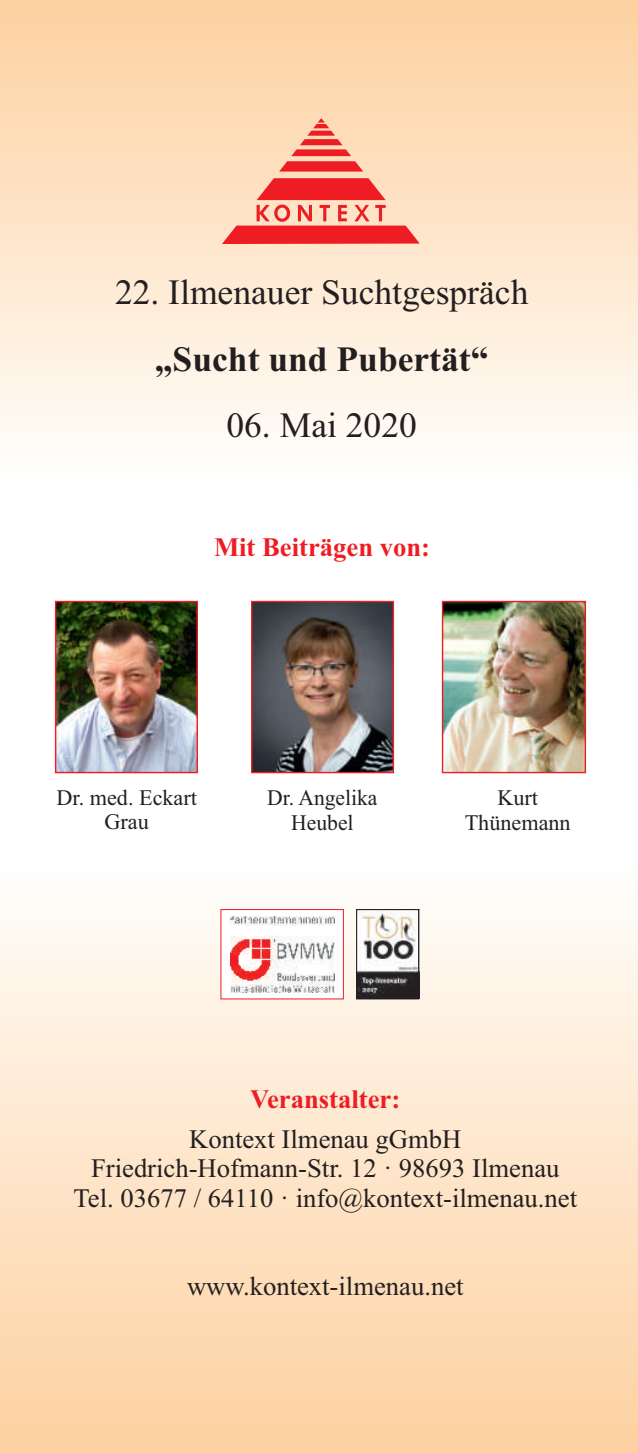
<style>
.page{position:relative;width:638px;height:1453px;background:#fff}
.page>*{position:absolute;margin:0;border:0;box-sizing:border-box;transform-origin:0 0}
.t1{font:35.5px "Times New Roman";color:#231f20}
.t2{font:700 35.5px "Times New Roman";color:#231f20}
.t3{font:26.75px/29.5px "Times New Roman";color:#231f20;text-align:center}
.t4{font:700 26.75px "Times New Roman";color:#ee1d23}
.t5{font:22.25px/24.5px "Times New Roman";color:#231f20;text-align:center}
</style>
<div class="page">
<div style="left:0;top:0;width:638px;height:480px;background:linear-gradient(to bottom,#fdd09f,#fefefb)"></div>
<div style="left:0;top:864px;width:638px;height:589px;background:linear-gradient(to bottom,#fefefb,#fdd09f)"></div>
<svg style="left:222px;top:118px;width:198px;height:126px;background:#f8a08c"></svg>
<svg style="left:220px;top:909px;width:124px;height:91px"></svg>
<img style="left:230px;top:916px;width:104px;height:76px">
<img style="left:358px;top:911px;width:59px;height:86px">
<div style="left:356px;top:909px;width:63px;height:90px;border:1px solid #231f20"></div>
<img style="left:253px;top:603px;width:139px;height:168px">
<div style="left:251px;top:601px;width:143px;height:172px;border:1px solid #ee1d23"></div>
<img style="left:444px;top:603px;width:140px;height:168px">
<div style="left:442px;top:601px;width:144px;height:172px;border:1px solid #ee1d23"></div>
<img style="left:57px;top:603px;width:139px;height:168px">
<div style="left:55px;top:601px;width:143px;height:172px;border:1px solid #ee1d23"></div>
<h1 class="t1" style="left:115px;top:280px;width:415px">22. Ilmenauer Suchtgespräch</h1>
<h1 class="t2" style="left:155px;top:346px;width:335px">„Sucht und Pubertät“</h1>
<h1 class="t1" style="left:226px;top:412px;width:192px">06. Mai 2020</h1>
<p class="t4" style="left:214px;top:538px;width:218px">Mit Beiträgen von:</p>
<p class="t5" style="left:56px;top:787px;width:142px">Dr. med. Eckart<br>Grau</p>
<p class="t5" style="left:267px;top:787px;width:112px">Dr. Angelika<br>Heubel</p>
<p class="t5" style="left:465px;top:787px;width:108px">Kurt<br>Thünemann</p>
<p class="t4" style="left:250px;top:1090px;width:151px">Veranstalter:</p>
<p class="t3" style="left:74px;top:1126px;width:505px">Kontext Ilmenau gGmbH<br>Friedrich-Hofmann-Str. 12 · 98693 Ilmenau<br>Tel. 03677 / 64110 · info@kontext-ilmenau.net</p>
<p class="t3" style="left:187px;top:1274px;width:278px">www.kontext-ilmenau.net</p>
</div>
